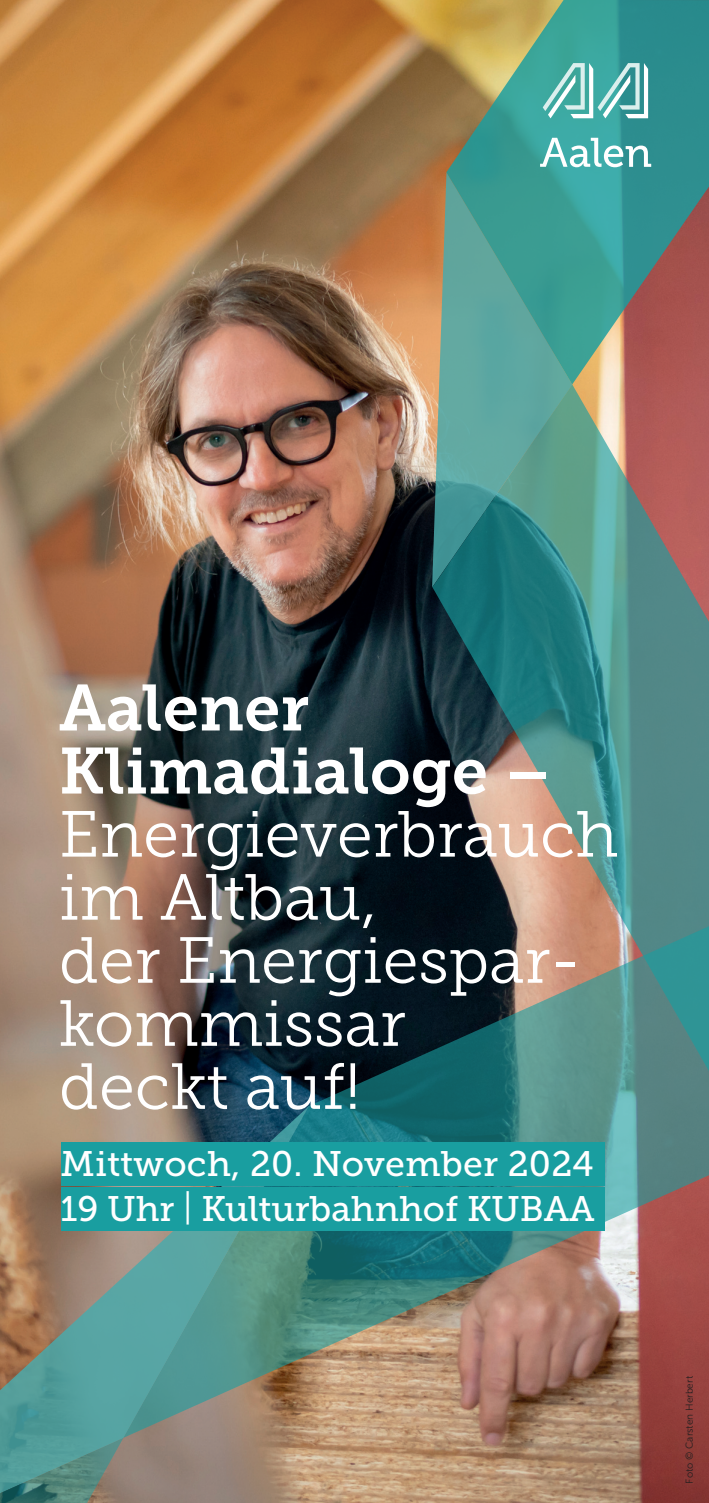
<style>
.page{position:relative;width:709px;height:1503px;background:#fff}
.page>*{position:absolute;margin:0;border:0;box-sizing:border-box;transform-origin:0 0}
.t1{font:64.75px/63px "Museo Slab 300";color:#fff}
.t2{font:64.75px "Museo Slab 700";color:#fff}
.t3{font:35.25px "Museo Slab 500";color:#fff}
.t4{font:10px "Museo Sans 300";color:#231f20}
.s1{font-family:"Museo Slab 300"}
</style>
<div class="page">
<img style="left:0;top:0;width:709px;height:1502px">
<svg style="left:432px;top:172px;width:14px;height:212px;background:#b79063"></svg>
<svg style="left:446px;top:0;width:263px;height:384px;background:#5c9486"></svg>
<svg style="left:432px;top:384px;width:277px;height:36px;background:#909587"></svg>
<svg style="left:540px;top:138px;width:111px;height:29px"></svg>
<svg style="left:542px;top:63px;width:106px;height:55px;background:#75beba"></svg>
<img style="left:123px;top:420px;width:586px;height:1017px">
<svg style="left:0;top:1105px;width:309px;height:397px;background:#758c80"></svg>
<div style="left:62px;top:1141px;width:543px;height:44px;background:#199ea0"></div>
<div style="left:62px;top:1187px;width:543px;height:43px;background:#199ea0"></div>
<p class="t2" style="left:59px;top:684px;width:252px">Aalener</p>
<p class="t2" style="left:59px;top:747px;width:493px">Klimadialoge –</p>
<p class="t1" style="left:59px;top:809px;width:561px">Energieverbrauch im Altbau,</p>
<p class="t1" style="left:59px;top:935px;width:524px">der Energiespar-</p>
<p class="t1" style="left:59px;top:998px;width:348px">kommissar</p>
<p class="t1" style="left:59px;top:1061px;width:303px">deckt auf!</p>
<p class="t3" style="left:61px;top:1142px;width:535px">Mittwoch, 20. November 2024</p>
<p class="t3" style="left:61px;top:1188px;width:535px">19 Uhr <span class="s1">|</span> Kulturbahnhof KUBAA</p>
<p class="t4" style="left:685px;top:1483px;width:109px;rotate:-90deg">Foto © Carsten Herbert</p>
</div>
